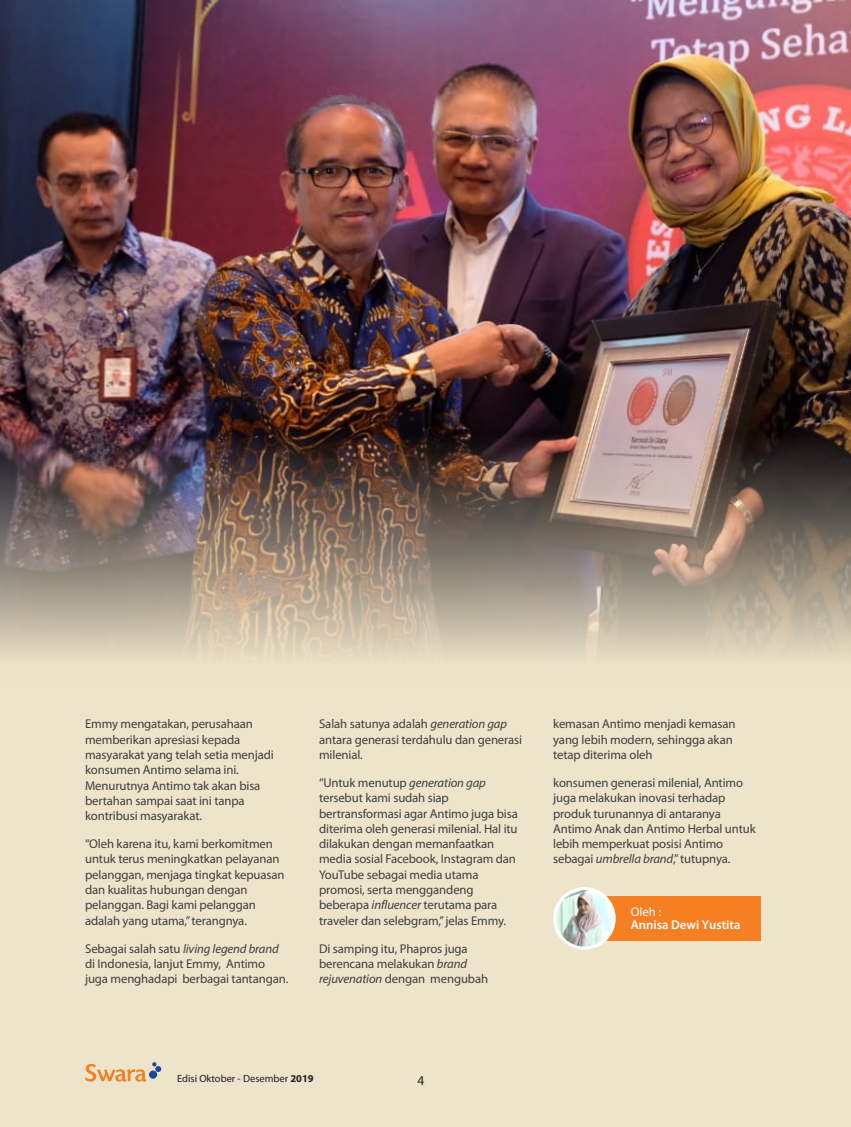
<style>
.page{position:relative;width:851px;height:1127px;background:#fff}
.page>*{position:absolute;margin:0;border:0;box-sizing:border-box;transform-origin:0 0}
.t1{font:13.5px "Myriad Pro";color:#231f20}
.t2{font:12.75px/15.3px "Myriad Pro";letter-spacing:-.01em;color:#3e3e3f}
.BODYTEKS_normal{font:600 12.75px "Myriad Pro";color:#fff}
.BODYTEKS_normal-2{font:12.75px "Myriad Pro";color:#fff}
.t3{font:10.5px "Myriad Pro";color:#231f20}
.s1{font-style:italic}
.s2{font-weight:700}
</style>
<div class="page">
<div style="left:0;top:0;width:850px;height:1127px;background:#eee4cb"></div>
<img style="left:0;top:0;width:850px;height:657px">
<div style="left:572px;top:896px;width:188px;height:44px;background:#f58024"></div>
<img style="left:554px;top:888px;width:60px;height:60px;border-radius:30px">
<div style="left:553px;top:887px;width:62px;height:62px;border:3px solid #fff;border-radius:50%"></div>
<div style="left:149px;top:1070px;width:8px;height:8px;background:#1a489c;border-radius:50%"></div>
<svg style="left:152px;top:1062px;width:9px;height:10px"></svg>
<svg style="left:85px;top:1064px;width:61px;height:17px"></svg>
<p class="t2" style="left:85px;top:716px;width:190px">Emmy mengatakan, perusahaan memberikan apresiasi kepada masyarakat yang telah setia menjadi konsumen Antimo selama ini.<br>Menurutnya Antimo tak akan bisa bertahan sampai saat ini tanpa kontribusi masyarakat.</p>
<p class="t2" style="left:85px;top:836px;width:201px">“Oleh karena itu, kami berkomitmen untuk terus meningkatkan pelayanan pelanggan, menjaga tingkat kepuasan dan kualitas hubungan dengan pelanggan. Bagi kami pelanggan adalah yang utama,” terangnya.</p>
<p class="t2" style="left:85px;top:940px;width:205px">Sebagai salah satu <span class="s1">living legend brand </span>di Indonesia, lanjut Emmy, Antimo juga menghadapi berbagai tantangan.</p>
<p class="t2" style="left:319px;top:716px;width:204px">Salah satunya adalah <span class="s1">generation gap </span>antara generasi terdahulu dan generasi milenial.</p>
<p class="t2" style="left:319px;top:775px;width:200px">“Untuk menutup <span class="s1">generation gap </span>tersebut kami sudah siap bertransformasi agar Antimo juga bisa diterima oleh generasi milenial. Hal itu dilakukan dengan memanfaatkan media sosial Facebook, Instagram dan YouTube sebagai media utama promosi, serta menggandeng beberapa <span class="s1">influencer</span> terutama para traveler dan selebgram,” jelas Emmy.</p>
<p class="t2" style="left:319px;top:940px;width:170px">Di samping itu, Phapros juga berencana melakukan <span class="s1">brand rejuvenation</span> dengan mengubah</p>
<p class="t2" style="left:553px;top:716px;width:184px">kemasan Antimo menjadi kemasan yang lebih modern, sehingga akan tetap diterima oleh</p>
<p class="t2" style="left:553px;top:775px;width:204px">konsumen generasi milenial, Antimo juga melakukan inovasi terhadap produk turunannya di antaranya Antimo Anak dan Antimo Herbal untuk lebih memperkuat posisi Antimo sebagai <span class="s1">umbrella brand</span>,” tutupnya.</p>
<p class="BODYTEKS_normal-2" style="left:630px;top:904px;width:32px">Oleh :</p>
<p class="BODYTEKS_normal" style="left:630px;top:917px;width:111px">Annisa Dewi Yustita</p>
<p class="t3" style="left:177px;top:1072px;width:138px">Edisi Oktober - Desember <span class="s2">2019</span></p>
<p class="t1" style="left:417px;top:1072px;width:8px">4</p>
</div>
